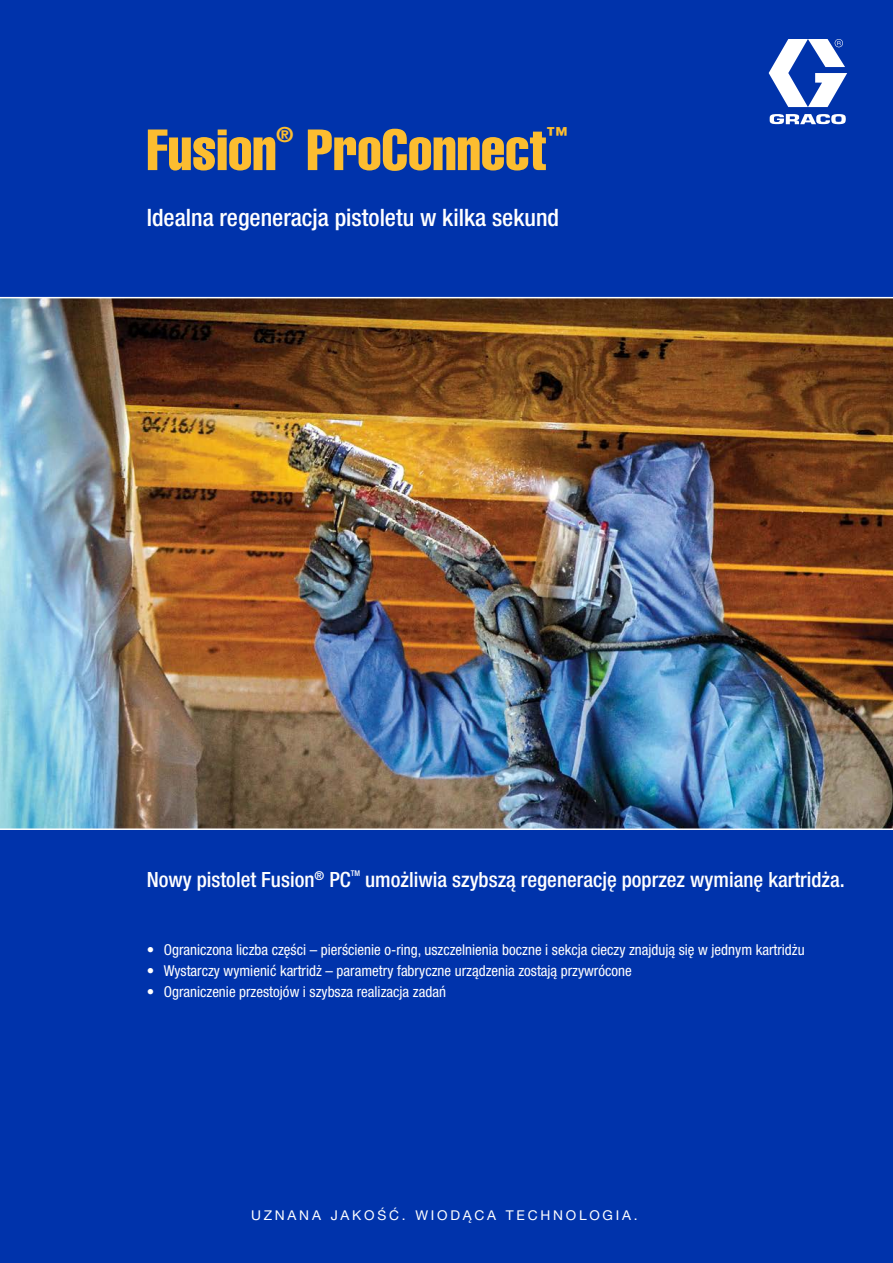
<style>
.page{position:relative;width:893px;height:1263px;background:#0033ab}
.page>*{position:absolute;margin:0;border:0;box-sizing:border-box;transform-origin:0 0}
.t1{font:57px "Helvetica LT Std Comp";color:#fcbd30}
.t2{font:500 condensed 24px "Helvetica Neue LT Pro";color:#fff}
.t3{font:500 condensed 21px "Helvetica Neue LT Pro";color:#fff}
.t4{font:21px "Helvetica LT Std Comp";color:#fcbd30}
.t5{font:condensed 15px "Helvetica Neue LT Pro";color:#fff}
.t6{font:13.5px "Helvetica Neue LT Pro";letter-spacing:.2em;color:#fff}
.t7{font:500 condensed 7.8px "Helvetica Neue LT Pro";color:#fff}
.s1{font-family:"Helvetica Neue LT Std"}
</style>
<div class="page">
<img style="left:0;top:298px;width:893px;height:530px">
<hr style="left:0;top:297px;width:893px;height:1px;background:#fff">
<hr style="left:0;top:828px;width:893px;height:2px;background:#fff">
<svg style="left:769px;top:39px;width:78px;height:68px"></svg>
<svg style="left:770px;top:114px;width:76px;height:10px"></svg>
<h1 class="t1" style="left:147px;top:114px;width:131px">Fusion</h1>
<h3 class="t4" style="left:277px;top:121px;width:18px">®</h3>
<h1 class="t1" style="left:307px;top:114px;width:241px">ProConnect</h1>
<h3 class="t4" style="left:546px;top:121px;width:22px">™</h3>
<h2 class="t2" style="left:147px;top:203px;width:414px">Idealna regeneracja pistoletu w kilka sekund</h2>
<h3 class="t3" style="left:147px;top:867px;width:206px">Nowy pistolet Fusion<sup>®</sup> PC</h3>
<p class="t7" style="left:351px;top:869px;width:11px">TM</p>
<h3 class="t3" style="left:365px;top:867px;width:481px">umożliwia szybszą regenerację poprzez wymianę kartridża.</h3>
<p class="t5" style="left:147px;top:941px;width:659px"><span class="s1">•</span> Ograniczona liczba części – pierścienie o-ring, uszczelnienia boczne i sekcja cieczy znajdują się w jednym kartridżu</p>
<p class="t5" style="left:147px;top:962px;width:486px"><span class="s1">•</span> Wystarczy wymienić kartridż – parametry fabryczne urządzenia zostają przywrócone</p>
<p class="t5" style="left:147px;top:983px;width:301px"><span class="s1">•</span> Ograniczenie przestojów i szybsza realizacja zadań</p>
<p class="t6" style="left:251px;top:1207px;width:388px">UZNANA JAKOŚĆ. WIODĄCA TECHNOLOGIA.</p>
</div>
